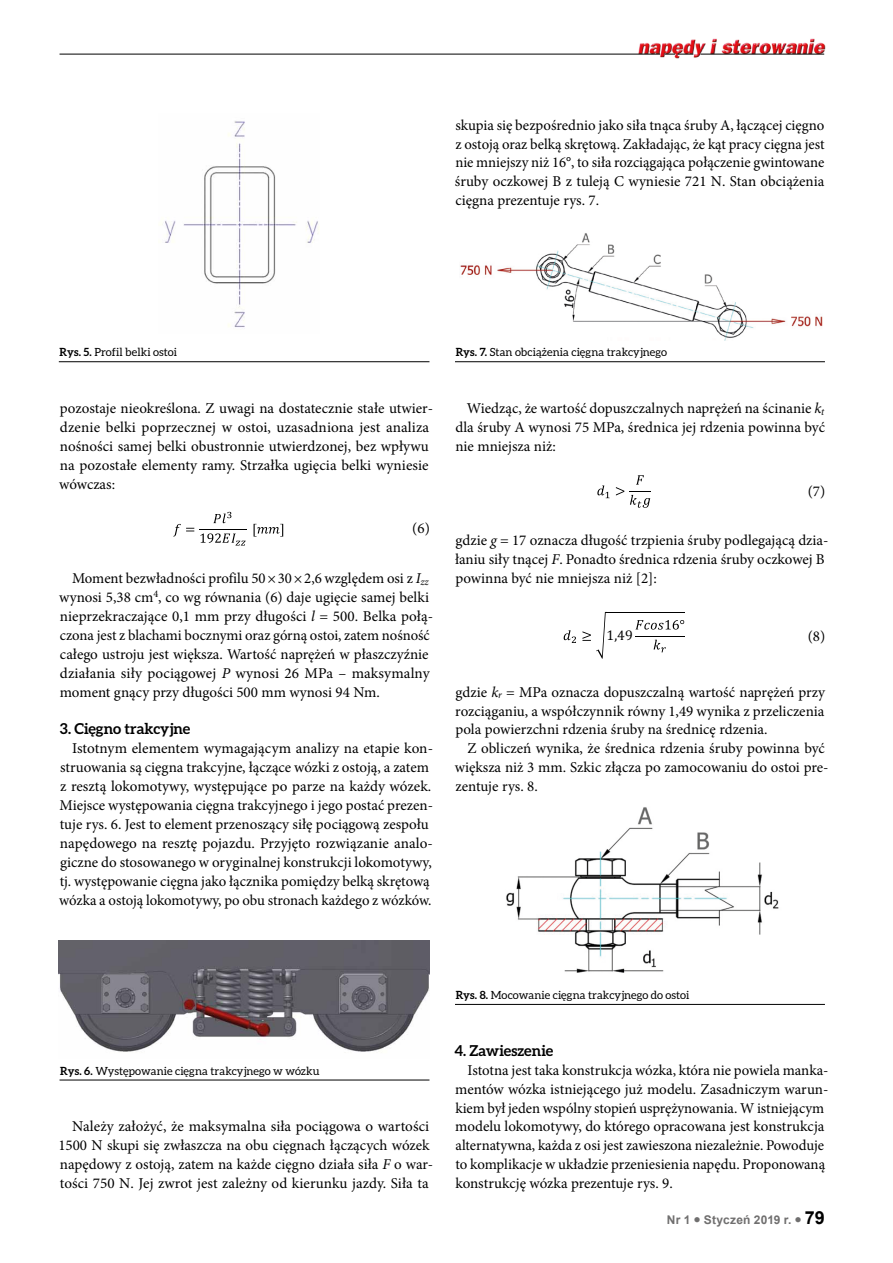
<style>
.page{position:relative;width:893px;height:1263px;background:#fff}
.page>*{position:absolute;margin:0;border:0;box-sizing:border-box;transform-origin:0 0}
.t1{font:15px/18.9px "Minion Pro";color:#000}
.t2{font:700 15px "Aleo";color:#000}
.t3{font:13.95px "Cambria";color:#000}
.t4{font:700 12px "Arial";letter-spacing:.015em;color:#706f6f}
.t5{font:11.25px "Aleo";letter-spacing:.01em;color:#000}
.s1{font-weight:700}
.s2{font-style:italic}
.s3{font-size:18px;color:#000}
</style>
<div class="page">
<img style="left:636px;top:38px;width:190px;height:21px">
<hr style="left:60px;top:54px;width:600px;height:1px;background:#000">
<svg style="left:665px;top:54px;width:28px;height:1px"></svg>
<hr style="left:700px;top:54px;width:124px;height:1px;background:#000">
<svg style="left:173px;top:524px;width:21px;height:12px"></svg>
<svg style="left:213px;top:512px;width:18px;height:11px"></svg>
<svg style="left:200px;top:533px;width:46px;height:12px"></svg>
<hr style="left:199px;top:529px;width:48px;height:1px;background:#000">
<svg style="left:254px;top:524px;width:29px;height:13px"></svg>
<svg style="left:597px;top:485px;width:13px;height:13px"></svg>
<svg style="left:616px;top:475px;width:35px;height:33px"></svg>
<svg style="left:564px;top:630px;width:12px;height:13px"></svg>
<svg style="left:582px;top:612px;width:25px;height:47px"></svg>
<svg style="left:636px;top:620px;width:48px;height:9px"></svg>
<svg style="left:654px;top:640px;width:12px;height:12px"></svg>
<hr style="left:635px;top:635px;width:50px;height:1px;background:#000">
<hr style="left:607px;top:612px;width:78px;height:1px;background:#000">
<hr style="left:59px;top:361px;width:370px;height:1px;background:#000">
<img style="left:162px;top:121px;width:157px;height:206px">
<img style="left:59px;top:940px;width:370px;height:112px">
<hr style="left:60px;top:1080px;width:369px;height:1px;background:#000">
<img style="left:460px;top:233px;width:363px;height:108px">
<hr style="left:455px;top:361px;width:370px;height:1px;background:#000">
<img style="left:506px;top:807px;width:273px;height:166px">
<hr style="left:455px;top:1004px;width:370px;height:1px;background:#000">
<p class="t1" style="left:455px;top:115px;width:371px;text-align:justify">skupia się bezpośrednio jako siła tnąca śruby A, łączącej cięgno z ostoją oraz belką skrętową. Zakładając, że kąt pracy cięgna jest nie mniejszy niż 16°, to siła rozciągająca połączenie gwintowane śruby oczkowej B z tuleją C wyniesie 721 N. Stan obciążenia cięgna prezentuje rys. 7.</p>
<p class="t5" style="left:60px;top:346px;width:119px"><span class="s1">Rys. 5.</span> Profil belki ostoi</p>
<p class="t1" style="left:59px;top:399px;width:375px">pozostaje nieokreślona. Z uwagi na dostatecznie stałe utwier&shy;dzenie belki poprzecznej w ostoi, uzasadniona jest analiza nośności samej belki obustronnie utwierdzonej, bez wpływu na pozostałe elementy ramy. Strzałka ugięcia belki wyniesie wówczas:</p>
<p class="t1" style="left:412px;top:519px;width:19px">(6)</p>
<p class="t1" style="left:59px;top:569px;width:375px;text-indent:13px">Moment bezwładności profilu 50×30×2,6 względem osi z <span class="s2">I</span><sub>zz </sub>wynosi 5,38 cm<sup>4</sup>, co wg równania (6) daje ugięcie samej belki nieprzekraczające 0,1 mm przy długości <span class="s2">l</span> = 500. Belka połą&shy;czona jest z blachami bocznymi oraz górną ostoi, zatem nośność całego ustroju jest większa. Wartość naprężeń w płaszczyźnie działania siły pociągowej <span class="s2">P</span> wynosi 26 MPa – maksymalny moment gnący przy długości 500 mm wynosi 94 Nm.</p>
<p class="t2" style="left:60px;top:720px;width:132px">3. Cięgno trakcyjne</p>
<p class="t1" style="left:59px;top:739px;width:375px;text-indent:13px">Istotnym elementem wymagającym analizy na etapie kon&shy;struowania są cięgna trakcyjne, łączące wózki z ostoją, a zatem z resztą lokomotywy, występujące po parze na każdy wózek.<br>Miejsce występowania cięgna trakcyjnego i jego postać prezen&shy;tuje rys. 6. Jest to element przenoszący siłę pociągową zespołu napędowego na resztę pojazdu. Przyjęto rozwiązanie analo&shy;giczne do stosowanego w oryginalnej konstrukcji lokomotywy, tj. występowanie cięgna jako łącznika pomiędzy belką skrętową wózka a ostoją lokomotywy, po obu stronach każdego z wózków.</p>
<p class="t5" style="left:456px;top:346px;width:213px"><span class="s1">Rys. 7.</span> Stan obciążenia cięgna trakcyjnego</p>
<p class="t1" style="left:455px;top:399px;width:371px;text-align:justify;text-indent:11px">Wiedząc, że wartość dopuszczalnych naprężeń na ścinanie <span class="s2">k</span><sub>t </sub>dla śruby A wynosi 75 MPa, średnica jej rdzenia powinna być nie mniejsza niż:</p>
<p class="t1" style="left:808px;top:481px;width:19px">(7)</p>
<p class="t1" style="left:455px;top:531px;width:375px">gdzie <span class="s2">g</span> = 17 oznacza długość trzpienia śruby podlegającą dzia&shy;łaniu siły tnącej <span class="s2">F</span>. Ponadto średnica rdzenia śruby oczkowej B powinna być nie mniejsza niż [2]:</p>
<p class="t3" style="left:607px;top:627px;width:28px">1,49</p>
<p class="t1" style="left:808px;top:627px;width:19px">(8)</p>
<p class="t1" style="left:455px;top:682px;width:372px;text-align:justify">gdzie <span class="s2">k</span><sub>r</sub> = MPa oznacza dopuszczalną wartość naprężeń przy rozciąganiu, a współczynnik równy 1,49 wynika z przeliczenia pola powierzchni rdzenia śruby na średnicę rdzenia.</p>
<p class="t1" style="left:455px;top:739px;width:375px;text-indent:13px">Z obliczeń wynika, że średnica rdzenia śruby powinna być większa niż 3 mm. Szkic złącza po zamocowaniu do ostoi pre&shy;zentuje rys. 8.</p>
<p class="t5" style="left:60px;top:1064px;width:261px"><span class="s1">Rys. 6.</span> Występowanie cięgna trakcyjnego w wózku</p>
<p class="t1" style="left:58px;top:1117px;width:376px;text-indent:14px">Należy założyć, że maksymalna siła pociągowa o wartości 1500 N skupi się zwłaszcza na obu cięgnach łączących wózek napędowy z ostoją, zatem na każde cięgno działa siła <span class="s2">F</span> o war&shy;tości 750 N. Jej zwrot jest zależny od kierunku jazdy. Siła ta</p>
<p class="t5" style="left:456px;top:989px;width:235px"><span class="s1">Rys. 8.</span> Mocowanie cięgna trakcyjnego do ostoi</p>
<p class="t2" style="left:454px;top:1042px;width:100px">4. Zawieszenie</p>
<p class="t1" style="left:455px;top:1060px;width:375px;text-indent:12px">Istotna jest taka konstrukcja wózka, która nie powiela manka&shy;mentów wózka istniejącego już modelu. Zasadniczym warun&shy;kiem był jeden wspólny stopień usprężynowania. W istniejącym modelu lokomotywy, do którego opracowana jest konstrukcja alternatywna, każda z osi jest zawieszona niezależnie. Powoduje to komplikacje w układzie przeniesienia napędu. Proponowaną konstrukcję wózka prezentuje rys. 9.</p>
<p class="t4" style="left:667px;top:1212px;width:159px">Nr 1 ● Styczeń 2019 r. ● <span class="s3">79</span></p>
</div>
